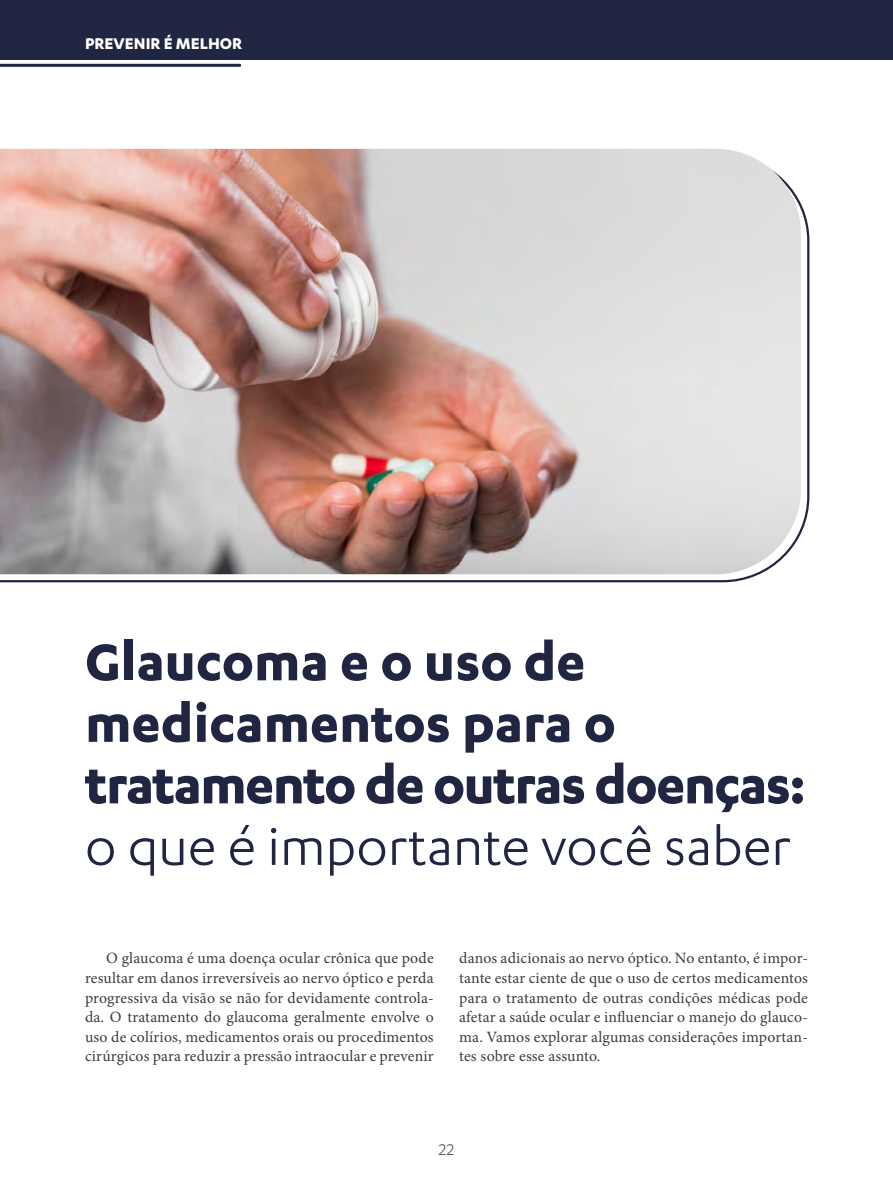
<style>
.page{position:relative;width:893px;height:1191px;background:#fff}
.page>*{position:absolute;margin:0;border:0;box-sizing:border-box;transform-origin:0 0}
.t1{font:700 60px/61.5px "Karbon";color:#202642}
.t2{font:60px "Karbon";color:#202642}
.t3{font:700 18px "Karbon";color:#fff}
.t4{font:18px "Karbon";color:#575756}
.t5{font:15.75px/19.6px "Minion Pro";letter-spacing:.01em;color:#3c3c3b;text-align:justify}
</style>
<div class="page">
<svg style="left:0;top:204px;width:810px;height:379px"></svg>
<img style="left:0;top:149px;width:801px;height:425px">
<div style="left:0;top:0;width:893px;height:60px;background:#202642"></div>
<hr style="left:0;top:64px;width:240px;height:3px;background:#202642">
<p class="t3" style="left:85px;top:33px;width:159px">PREVENIR É MELHOR</p>
<h1 class="t1" style="left:85px;top:629px;width:722px">Glaucoma e o uso de medicamentos para o tratamento de outras doenças:</h1>
<h1 class="t2" style="left:85px;top:813px;width:708px">o que é importante você saber</h1>
<p class="t5" style="left:85px;top:948px;width:350px;text-indent:21px">O glaucoma é uma doença ocular crônica que pode resultar em danos irreversíveis ao nervo óptico e perda progressiva da visão se não for devidamente controla&shy;da. O tratamento do glaucoma geralmente envolve o uso de colírios, medicamentos orais ou procedimentos cirúrgicos para reduzir a pressão intraocular e prevenir</p>
<p class="t5" style="left:459px;top:948px;width:350px">danos adicionais ao nervo óptico. No entanto, é impor&shy;tante estar ciente de que o uso de certos medicamentos para o tratamento de outras condições médicas pode afetar a saúde ocular e influenciar o manejo do glauco&shy;ma. Vamos explorar algumas considerações importan&shy;tes sobre esse assunto.</p>
<p class="t4" style="left:439px;top:1139px;width:17px">22</p>
</div>
